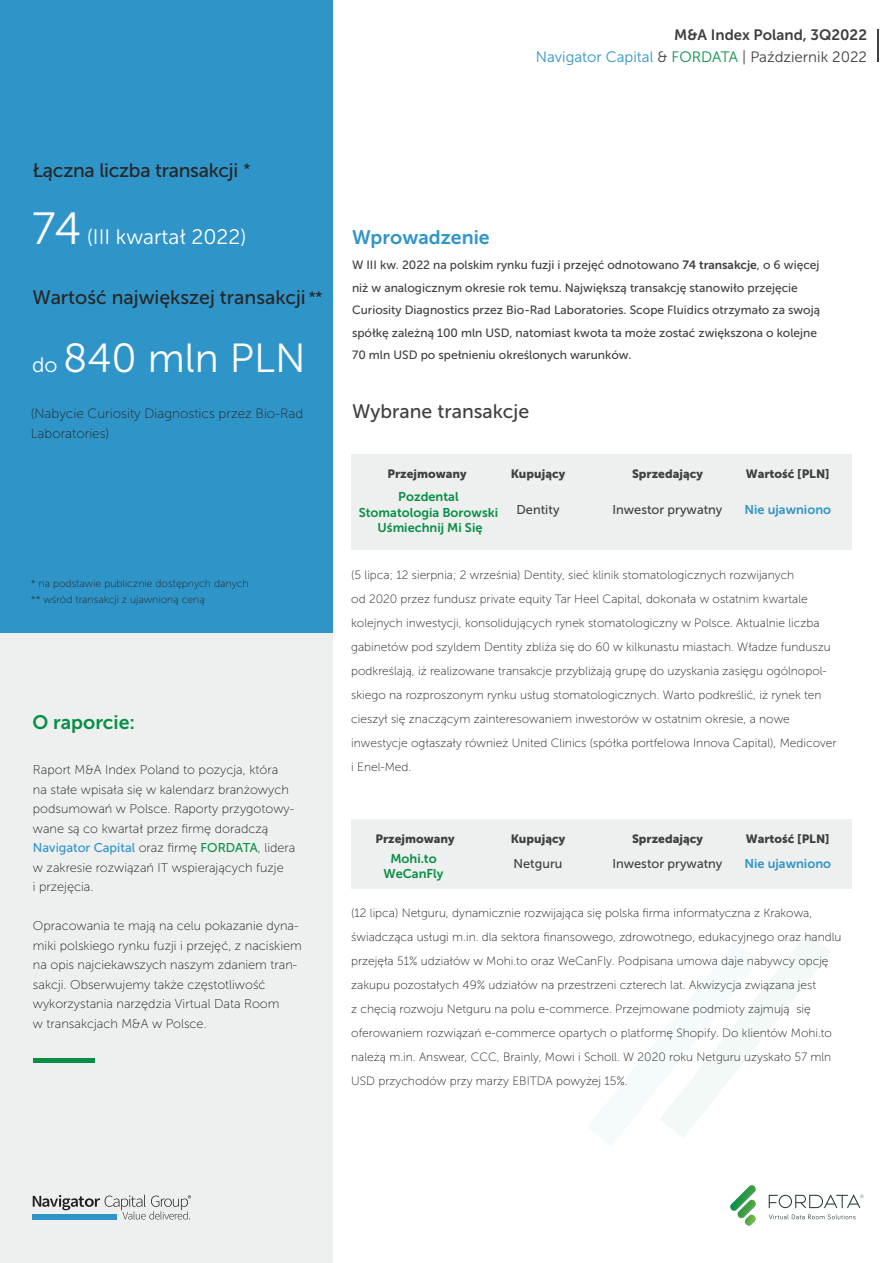
<style>
.page{position:relative;width:893px;height:1263px;background:#fff}
.page>*{position:absolute;margin:0;border:0;box-sizing:border-box;transform-origin:0 0}
.t1{font:40.5px "Museo Sans 300";color:#fff}
.t2{font:21px "Museo Sans 300";color:#fff}
.t3{font:19.5px "Museo Sans 500";color:#262626}
.t4{font:19.5px "Museo Sans 500";color:#404041}
.t5{font:19.5px "Museo Sans 700";color:#2f95c8}
.t6{font:19.5px "Museo Sans 700";color:#078f46}
.t7{font:15px "Museo Sans 300";color:#404041}
.t8{font:15px "Museo Sans 700";color:#404041}
.t9{font:15px "Museo Sans 500";color:#262626}
.t10{font:13.5px/19.5px "Museo Sans 100";color:#262626}
.t11{font:12.75px/19.5px "Museo Sans 100";color:#231f20}
.t12{font:12.75px/15.6px "Museo Sans 700";color:#078f46;text-align:center}
.t13{font:12.75px "Museo Sans 500";color:#404041}
.t14{font:12.75px "Museo Sans 500";color:#2f95c8}
.t15{font:12.75px "Museo Sans 700";color:#2f95c8}
.t16{font:12px/24px "Museo Sans 100";color:#231f20}
.t17{font:12px/22.5px "Museo Sans 500";color:#404041}
.t18{font:12px "Museo Sans 900";color:#404041}
.t19{font:10.5px/16.5px "Museo Sans 100";color:#262626}
.s1{color:#2f95c8}
.s2{color:#078f46}
.s3{font-size:45px}
.s4{font-size:21px}
.s5{font-family:"Museo Sans 100";color:#231f20}
.s6{font-family:"Museo Sans 700"}
</style>
<div class="page">
<div style="left:351px;top:454px;width:501px;height:96px;background:#eeefef"></div>
<svg style="left:660px;top:933px;width:170px;height:204px"></svg>
<div style="left:351px;top:820px;width:501px;height:69px;background:#eeefef"></div>
<div style="left:0;top:0;width:332px;height:1263px;background:#eeefef"></div>
<div style="left:0;top:0;width:332px;height:632px;background:#2f95c8"></div>
<div style="left:33px;top:1058px;width:62px;height:5px;background:#078f46"></div>
<hr style="left:877px;top:29px;width:1px;height:33px;background:#404041">
<svg style="left:33px;top:1195px;width:158px;height:24px"></svg>
<svg style="left:769px;top:1214px;width:86px;height:5px"></svg>
<svg style="left:730px;top:1185px;width:26px;height:41px"></svg>
<svg style="left:769px;top:1195px;width:94px;height:13px"></svg>
<p class="t8" style="left:674px;top:27px;width:194px">M&amp;A Index Poland, 3Q2022</p>
<p class="t7" style="left:536px;top:48px;width:333px"><span class="s1">Navigator Capital</span> &amp; <span class="s2">FORDATA</span> | Październik 2022</p>
<h3 class="t3" style="left:32px;top:159px;width:207px">Łączna liczba transakcji</h3>
<p class="t9" style="left:244px;top:161px;width:9px">*</p>
<h2 class="t2" style="left:32px;top:226px;width:216px"><span class="s3">74</span> (III kwartał 2022)</h2>
<h3 class="t3" style="left:32px;top:287px;width:275px">Wartość największej transakcji</h3>
<p class="t9" style="left:309px;top:288px;width:15px">**</p>
<h1 class="t1" style="left:32px;top:336px;width:275px"><span class="s4">do</span> 840 mln PLN</h1>
<p class="t10" style="left:31px;top:404px;width:274px">(Nabycie Curiosity Diagnostics przez Bio-Rad<br>Laboratories)</p>
<p class="t19" style="left:31px;top:575px;width:219px">* na podstawie publicznie dostępnych danych ** wśród transakcji z ujawnioną ceną</p>
<h3 class="t6" style="left:32px;top:711px;width:104px">O raporcie:</h3>
<p class="t11" style="left:33px;top:760px;width:263px">Raport M&amp;A Index Poland to pozycja, która na stałe wpisała się w kalendarz branżowych podsumowań w Polsce. Raporty przygotowy&shy;wane są co kwartał przez firmę doradczą</p>
<p class="t14" style="left:33px;top:841px;width:264px">Navigator Capital <span class="s5">oraz firmę</span> <span class="s2">FORDATA</span><span class="s5">, lidera</span></p>
<p class="t11" style="left:33px;top:858px;width:252px">w zakresie rozwiązań IT wspierających fuzje i przejęcia.</p>
<p class="t11" style="left:33px;top:916px;width:270px">Opracowania te mają na celu pokazanie dyna&shy;miki polskiego rynku fuzji i przejęć, z naciskiem na opis najciekawszych naszym zdaniem tran&shy;sakcji. Obserwujemy także częstotliwość wykorzystania narzędzia Virtual Data Room<br>w transakcjach M&amp;A w Polsce.</p>
<h3 class="t5" style="left:352px;top:226px;width:139px">Wprowadzenie</h3>
<p class="t17" style="left:352px;top:254px;width:469px">W III kw. 2022 na polskim rynku fuzji i przejęć odnotowano <span class="s6">74 transakcje</span>, o 6 więcej niż w analogicznym okresie rok temu. Największą transakcję stanowiło przejęcie Curiosity Diagnostics przez Bio-Rad Laboratories. Scope Fluidics otrzymało za swoją spółkę zależną 100 mln USD, natomiast kwota ta może zostać zwiększona o kolejne 70 mln USD po spełnieniu określonych warunków.</p>
<h3 class="t4" style="left:352px;top:401px;width:179px">Wybrane transakcje</h3>
<p class="t18" style="left:387px;top:467px;width:81px">Przejmowany</p>
<p class="t18" style="left:511px;top:467px;width:56px">Kupujący</p>
<p class="t18" style="left:632px;top:467px;width:72px">Sprzedający</p>
<p class="t18" style="left:746px;top:467px;width:85px">Wartość [PLN]</p>
<p class="t12" style="left:359px;top:489px;width:141px">Pozdental<br>Stomatologia Borowski<br>Uśmiechnij Mi Się</p>
<p class="t13" style="left:516px;top:503px;width:45px">Dentity</p>
<p class="t13" style="left:612px;top:503px;width:111px">Inwestor prywatny</p>
<p class="t15" style="left:744px;top:503px;width:88px">Nie ujawniono</p>
<p class="t16" style="left:351px;top:563px;width:487px">(5 lipca; 12 sierpnia; 2 września) Dentity, sieć klinik stomatologicznych rozwijanych<br>od 2020 przez fundusz private equity Tar Heel Capital, dokonała w ostatnim kwartale kolejnych inwestycji, konsolidujących rynek stomatologiczny w Polsce. Aktualnie liczba gabinetów pod szyldem Dentity zbliża się do 60 w kilkunastu miastach. Władze funduszu podkreślają, iż realizowane transakcje przybliżają grupę do uzyskania zasięgu ogólnopol&shy;skiego na rozproszonym rynku usług stomatologicznych. Warto podkreślić, iż rynek ten cieszył się znaczącym zainteresowaniem inwestorów w ostatnim okresie, a nowe inwestycje ogłaszały również United Clinics (spółka portfelowa Innova Capital), Medicover i Enel-Med.</p>
<p class="t18" style="left:375px;top:832px;width:81px">Przejmowany</p>
<p class="t18" style="left:511px;top:832px;width:56px">Kupujący</p>
<p class="t18" style="left:632px;top:832px;width:72px">Sprzedający</p>
<p class="t18" style="left:746px;top:832px;width:85px">Wartość [PLN]</p>
<p class="t12" style="left:384px;top:850px;width:61px">Mohi.to<br>WeCanFly</p>
<p class="t13" style="left:514px;top:857px;width:50px">Netguru</p>
<p class="t13" style="left:612px;top:857px;width:111px">Inwestor prywatny</p>
<p class="t15" style="left:744px;top:857px;width:88px">Nie ujawniono</p>
<p class="t16" style="left:351px;top:901px;width:492px">(12 lipca) Netguru, dynamicznie rozwijająca się polska firma informatyczna z Krakowa, świadcząca usługi m.in. dla sektora finansowego, zdrowotnego, edukacyjnego oraz handlu przejęła 51% udziałów w Mohi.to oraz WeCanFly. Podpisana umowa daje nabywcy opcję zakupu pozostałych 49% udziałów na przestrzeni czterech lat. Akwizycja związana jest<br>z chęcią rozwoju Netguru na polu e-commerce. Przejmowane podmioty zajmują się oferowaniem rozwiązań e-commerce opartych o platformę Shopify. Do klientów Mohi.to należą m.in. Answear, CCC, Brainly, Mowi i Scholl. W 2020 roku Netguru uzyskało 57 mln USD przychodów przy marży EBITDA powyżej 15%.</p>
</div>
